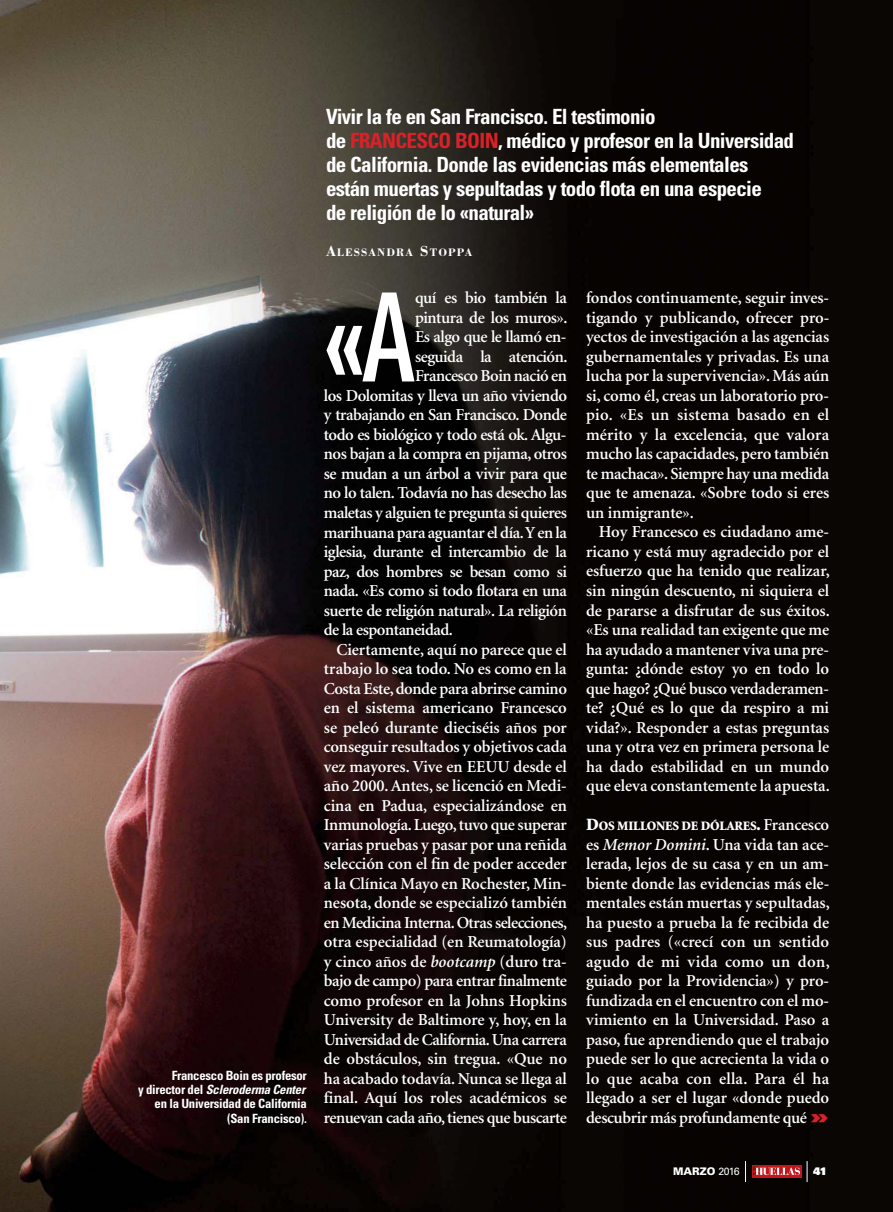
<style>
.page{position:relative;width:893px;height:1212px;background:#fff}
.page>*{position:absolute;margin:0;border:0;box-sizing:border-box;transform-origin:0 0}
.t1{font:ultra-condensed 123.15px "Univers";color:#fff}
.t2{font:700 condensed 21px/24px "Univers";letter-spacing:-.03em;color:#fff}
.t3{font:600 16.65px/19.5px "Minion";letter-spacing:-.025em;color:#fff;text-align:justify}
.t4{font:600 16.65px "Minion";letter-spacing:-.005em;color:#fff}
.t5{font:900 12.9px "Minion";letter-spacing:-.015em;color:#fff}
.t6{font:700 condensed 12.75px/14.2px "Univers";letter-spacing:-.02em;color:#fff;text-align:right}
.t7{font:700 11.25px "Bodoni";letter-spacing:.1em;color:#fff}
.t8{font:900 10.5px "Univers";color:#fff}
.t9{font:900 10.5px "Univers";color:#fff}
.s1{font-style:italic}
.s2{color:#da2128}
.s3{font-size:15px}
.s4{font-size:17.25px}
.s5{font-weight:600;font-size:16.65px}
.s6{font-family:"Univers";font-weight:900;font-stretch:expanded;font-size:18px;color:#da2128}
.s7{font-weight:400}
</style>
<div class="page">
<div style="left:861px;top:0;width:32px;height:1212px;background:#0a0603"></div>
<img style="left:0;top:0;width:861px;height:1212px">
<svg style="left:745px;top:1161px;width:1px;height:21px"></svg>
<div style="left:751px;top:1165px;width:50px;height:12px;background:#c4151c"></div>
<svg style="left:753px;top:1166px;width:47px;height:9px"></svg>
<svg style="left:807px;top:1161px;width:1px;height:21px"></svg>
<p class="t6" style="left:138px;top:1069px;width:171px">Francesco Boin es profesor<br>y d i r e c t o r d e l <span class="s1">Scleroderma Center </span>en la Universidad de California (San Francisco).</p>
<p class="t2" style="left:326px;top:106px;width:470px">Vivir la fe en San Francisco. El testimonio<br>de <span class="s2">FRANCESCO BOIN</span>, médico y profesor en la Universidad de California. Donde las evidencias más elementales están muertas y sepultadas y todo flota en una especie<br>de religión de lo «natural»</p>
<p class="t7" style="left:326px;top:248px;width:148px"><span class="s3">A</span>LESSANDRA <span class="s3">S</span>TOPPA</p>
<h1 class="t1" style="left:324px;top:293px;width:93px">«A</h1>
<p class="t3" style="left:415px;top:290px;width:153px">quí es bio también la</p>
<p class="t3" style="left:415px;top:309px;width:154px">pintura de los muros».</p>
<p class="t3" style="left:415px;top:329px;width:153px">Es algo que le llamó en-</p>
<p class="t3" style="left:415px;top:348px;width:154px">seguida la atención.</p>
<p class="t3" style="left:415px;top:368px;width:153px">Francesco Boin nació en</p>
<p class="t3" style="left:324px;top:387px;width:245px">los Dolomitas y lleva un año viviendo</p>
<p class="t3" style="left:324px;top:407px;width:245px">y trabajando en San Francisco. Donde</p>
<p class="t3" style="left:324px;top:426px;width:244px">todo es biológico y todo está ok. Algu-</p>
<p class="t3" style="left:324px;top:446px;width:245px">nos bajan a la compra en pijama, otros</p>
<p class="t3" style="left:324px;top:465px;width:245px">se mudan a un árbol a vivir para que</p>
<p class="t3" style="left:324px;top:485px;width:245px">no lo talen. Todavía no has desecho las</p>
<p class="t3" style="left:324px;top:504px;width:245px">maletas y alguien te pregunta si quieres</p>
<p class="t3" style="left:324px;top:524px;width:245px">marihuana para aguantar el día. Y en la</p>
<p class="t3" style="left:324px;top:543px;width:245px">iglesia, durante el intercambio de la</p>
<p class="t3" style="left:324px;top:563px;width:245px">paz, dos hombres se besan como si</p>
<p class="t3" style="left:324px;top:582px;width:245px">nada. «Es como si todo flotara en una</p>
<p class="t3" style="left:324px;top:602px;width:245px">suerte de religión natural». La religión</p>
<p class="t3" style="left:324px;top:621px;width:131px">de la espontaneidad.</p>
<p class="t4" style="left:337px;top:643px;width:232px">Ciertamente, aquí no parece que el</p>
<p class="t4" style="left:324px;top:662px;width:244px">trabajo lo sea todo. No es como en la</p>
<p class="t3" style="left:324px;top:680px;width:245px">Costa Este, donde para abrirse camino</p>
<p class="t4" style="left:324px;top:701px;width:245px">en el sistema americano Francesco</p>
<p class="t4" style="left:324px;top:721px;width:245px">se peleó durante dieciséis años por</p>
<p class="t3" style="left:324px;top:738px;width:245px">conseguir resultados y objetivos cada</p>
<p class="t4" style="left:324px;top:760px;width:245px">vez mayores. Vive en EEUU desde el</p>
<p class="t4" style="left:324px;top:779px;width:245px">año 2000. Antes, se licenció en Medi-</p>
<p class="t4" style="left:324px;top:799px;width:245px">cina en Padua, especializándose en</p>
<p class="t3" style="left:324px;top:816px;width:245px">Inmunología. Luego, tuvo que superar</p>
<p class="t3" style="left:324px;top:836px;width:245px">varias pruebas y pasar por una reñida</p>
<p class="t4" style="left:324px;top:857px;width:244px">selección con el fin de poder acceder</p>
<p class="t4" style="left:324px;top:877px;width:245px">a la Clínica Mayo en Rochester, Min-</p>
<p class="t4" style="left:324px;top:896px;width:245px">nesota, donde se especializó también</p>
<p class="t3" style="left:324px;top:914px;width:245px">en Medicina Interna. Otras selecciones,</p>
<p class="t4" style="left:324px;top:935px;width:245px">otra especialidad (en Reumatología)</p>
<p class="t4" style="left:324px;top:955px;width:245px">y cinco años de <span class="s1">bootcamp</span> (duro tra-</p>
<p class="t3" style="left:324px;top:972px;width:245px">bajo de campo) para entrar finalmente</p>
<p class="t4" style="left:324px;top:994px;width:245px">como profesor en la Johns Hopkins</p>
<p class="t4" style="left:324px;top:1013px;width:245px">University de Baltimore y, hoy, en la</p>
<p class="t3" style="left:324px;top:1031px;width:245px">Universidad de California. Una carrera</p>
<p class="t4" style="left:324px;top:1052px;width:245px">de obstáculos, sin tregua. «Que no</p>
<p class="t4" style="left:324px;top:1072px;width:245px">ha acabado todavía. Nunca se llega al</p>
<p class="t4" style="left:324px;top:1091px;width:245px">final. Aquí los roles académicos se</p>
<p class="t3" style="left:324px;top:1109px;width:245px">renuevan cada año, tienes que buscarte</p>
<p class="t3" style="left:586px;top:290px;width:245px">fondos continuamente, seguir inves&shy;tigando y publicando, ofrecer pro&shy;yectos de investigación a las agencias gubernamentales y privadas. Es una lucha por la supervivencia». Más aún si, como él, creas un laboratorio pro&shy;pio. «Es un sistema basado en el mérito y la excelencia, que valora mucho las capacidades, pero también te machaca». Siempre hay una medida que te amenaza. «Sobre todo si eres un inmigrante».</p>
<p class="t3" style="left:586px;top:524px;width:245px;text-indent:13px">Hoy Francesco es ciudadano ame&shy;ricano y está muy agradecido por el esfuerzo que ha tenido que realizar, sin ningún descuento, ni siquiera el de pararse a disfrutar de sus éxitos. «Es una realidad tan exigente que me ha ayudado a mantener viva una pre&shy;gunta: ¿dónde estoy yo en todo lo que hago? ¿Qué busco verdaderamen&shy;te? ¿Qué es lo que da respiro a mi vida?». Responder a estas preguntas una y otra vez en primera persona le ha dado estabilidad en un mundo que eleva constantemente la apuesta.</p>
<p class="t5" style="left:586px;top:821px;width:245px"><span class="s4">D</span>OS MILLONES DE DÓLARES<span class="s4">.</span> <span class="s5">Francesco</span></p>
<p class="t3" style="left:586px;top:836px;width:245px">es <span class="s1">Memor Domini</span>. Una vida tan ace&shy;lerada, lejos de su casa y en un am&shy;biente donde las evidencias más ele&shy;mentales están muertas y sepultadas, ha puesto a prueba la fe recibida de sus padres («crecí con un sentido agudo de mi vida como un don, guiado por la Providencia») y pro&shy;fundizada en el encuentro con el mo&shy;vimiento en la Universidad. Paso a paso, fue aprendiendo que el trabajo puede ser lo que acrecienta la vida o lo que acaba con ella. Para él ha llegado a ser el lugar «donde puedo descubrir más profundamente qué <span class="s6">»</span></p>
<p class="t8" style="left:673px;top:1167px;width:68px">MARZO <span class="s7">2016</span></p>
<p class="t9" style="left:813px;top:1167px;width:15px">41</p>
</div>
